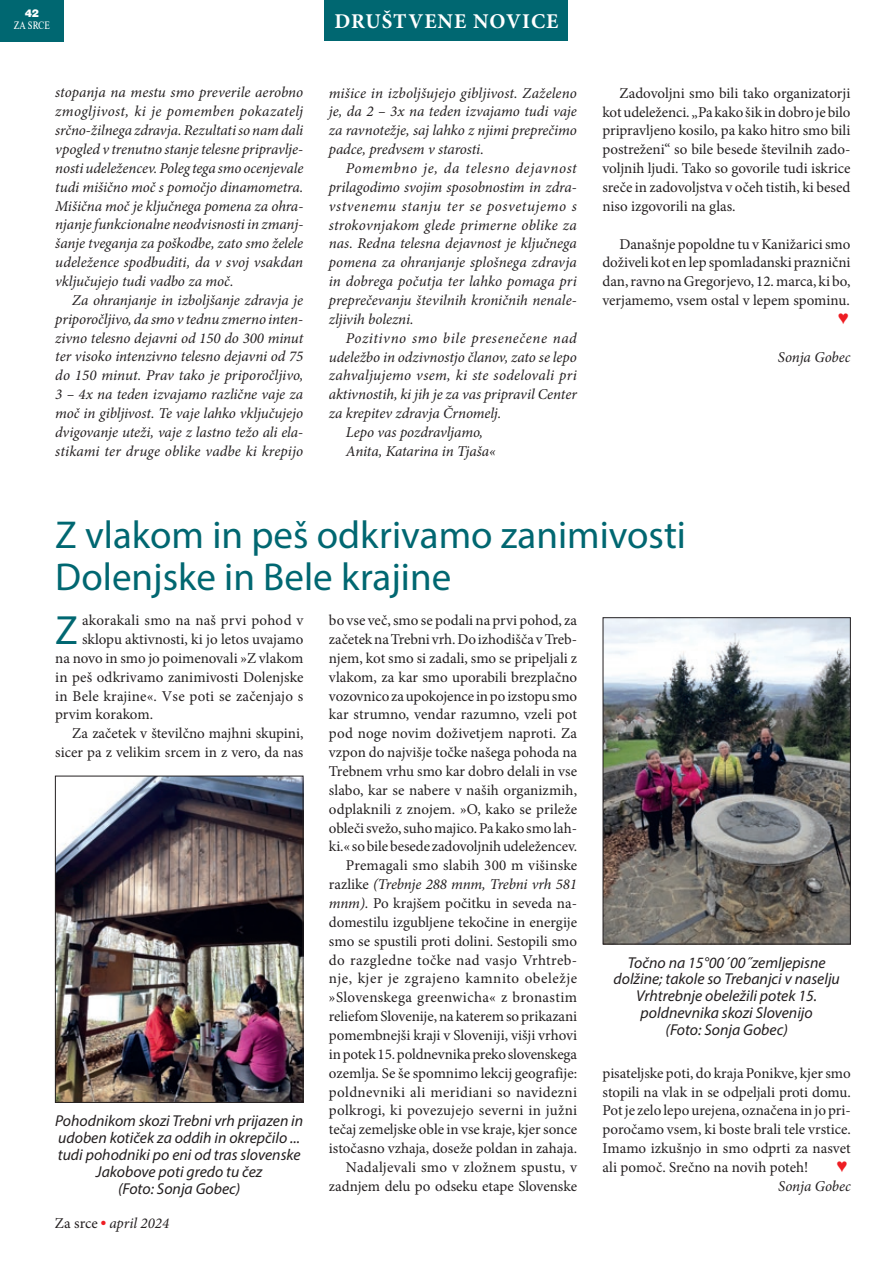
<style>
.page{position:relative;width:893px;height:1263px;background:#fff}
.page>*{position:absolute;margin:0;border:0;box-sizing:border-box;transform-origin:0 0}
.t1{font:40.95px "Myriad Pro";color:#006771}
.t2{font:39px/42px "Myriad Pro";color:#006771}
.t3{font:700 21px "Minion Pro";letter-spacing:.05em;color:#fff}
.t4{font:italic 15.75px/17px "Myriad Pro";color:#231f20;text-align:center}
.t5{font:15px/18.9px "Minion Pro";color:#231f20;text-align:justify}
.t6{font:italic 15px/18.9px "Minion Pro";letter-spacing:-.005em;color:#231f20;text-align:justify}
.t7{font:italic 15px "Minion Pro";letter-spacing:.015em;color:#231f20}
.t8{font:italic 15px "Minion Pro";letter-spacing:.04em;color:#231f20}
.t9{font:11.25px "Nimbus Roman DOT";color:#fff;scale:.8 1}
.t10{font:11.25px "Nimbus Sans POT Blac";color:#fff}
.t11{font:6px "Dixieland Normal";color:#ee1d23}
.s1{font-style:italic}
</style>
<div class="page">
<div style="left:0;top:0;width:64px;height:41px;background:#006771"></div>
<div style="left:325px;top:0;width:243px;height:41px;background:#006771"></div>
<img style="left:605px;top:619px;width:244px;height:323px">
<div style="left:603px;top:617px;width:248px;height:327px;border:1px solid #231f20"></div>
<img style="left:57px;top:778px;width:244px;height:323px">
<div style="left:55px;top:776px;width:248px;height:327px;border:1px solid #231f20"></div>
<p class="t10" style="left:25px;top:8px;width:15px">42</p>
<p class="t9" style="left:14px;top:19px;width:47px">ZA SRCE</p>
<h3 class="t3" style="left:335px;top:7px;width:225px">DRUŠTVENE NOVICE</h3>
<p class="t6" style="left:55px;top:83px;width:250px">stopanja na mestu smo preverile aerobno zmogljivost, ki je pomemben pokazatelj srčno-žilnega zdravja. Rezultati so nam dali vpogled v trenutno stanje telesne pripravlje&shy;nosti udeležencev. Poleg tega smo ocenjevale tudi mišično moč s pomočjo dinamometra.<br>Mišična moč je ključnega pomena za ohra&shy;njanje funkcionalne neodvisnosti in zmanj&shy;šanje tveganja za poškodbe, zato smo želele udeležence spodbuditi, da v svoj vsakdan vključujejo tudi vadbo za moč.</p>
<p class="t6" style="left:55px;top:291px;width:250px;text-indent:17px">Za ohranjanje in izboljšanje zdravja je priporočljivo, da smo v tednu zmerno inten&shy;zivno telesno dejavni od 150 do 300 minut ter visoko intenzivno telesno dejavni od 75 do 150 minut. Prav tako je priporočljivo, 3 – 4x na teden izvajamo različne vaje za moč in gibljivost. Te vaje lahko vključujejo dvigovanje uteži, vaje z lastno težo ali ela&shy;stikami ter druge oblike vadbe ki krepijo</p>
<p class="t6" style="left:329px;top:83px;width:250px">mišice in izboljšujejo gibljivost. Zaželeno je, da 2 – 3x na teden izvajamo tudi vaje za ravnotežje, saj lahko z njimi preprečimo padce, predvsem v starosti.</p>
<p class="t6" style="left:329px;top:159px;width:250px;text-indent:17px">Pomembno je, da telesno dejavnost prilagodimo svojim sposobnostim in zdra&shy;vstvenemu stanju ter se posvetujemo s strokovnjakom glede primerne oblike za nas. Redna telesna dejavnost je ključnega pomena za ohranjanje splošnega zdravja in dobrega počutja ter lahko pomaga pri preprečevanju številnih kroničnih nenale&shy;zljivih bolezni.</p>
<p class="t8" style="left:346px;top:328px;width:233px">Pozitivno smo bile presenečene nad</p>
<p class="t6" style="left:329px;top:347px;width:250px">udeležbo in odzivnostjo članov, zato se lepo</p>
<p class="t7" style="left:329px;top:365px;width:250px">zahvaljujemo vsem, ki ste sodelovali pri</p>
<p class="t6" style="left:329px;top:385px;width:250px">aktivnostih, ki jih je za vas pripravil Center</p>
<p class="t6" style="left:329px;top:404px;width:174px">za krepitev zdravja Črnomelj.</p>
<p class="t6" style="left:346px;top:423px;width:139px">Lepo vas pozdravljamo,</p>
<p class="t6" style="left:346px;top:442px;width:152px">Anita, Katarina in Tjaša«</p>
<p class="t5" style="left:602px;top:84px;width:250px;text-indent:17px">Zadovoljni smo bili tako organizatorji kot udeleženci. „Pa kako šik in dobro je bilo pripravljeno kosilo, pa kako hitro smo bili postreženi“ so bile besede številnih zado&shy;voljnih ljudi. Tako so govorile tudi iskrice sreče in zadovoljstva v očeh tistih, ki besed niso izgovorili na glas.</p>
<p class="t5" style="left:602px;top:234px;width:250px;text-indent:17px">Današnje popoldne tu v Kanižarici smo doživeli kot en lep spomladanski praznični dan, ravno na Gregorjevo, 12. marca, ki bo, verjamemo, vsem ostal v lepem spominu.</p>
<p class="t6" style="left:778px;top:347px;width:74px">Sonja Gobec</p>
<h2 class="t2" style="left:55px;top:514px;width:632px">Z vlakom in peš odkrivamo zanimivosti<br>Dolenjske in Bele krajine</h2>
<h1 class="t1" style="left:55px;top:605px;width:24px">Z</h1>
<p class="t5" style="left:82px;top:611px;width:223px">akorakali smo na naš prvi pohod v</p>
<p class="t5" style="left:329px;top:611px;width:250px;text-align:right">bo vse več, smo se podali na prvi pohod, za začetek na Trebni vrh. Do izhodišča v Treb&shy;njem, kot smo si zadali, smo se pripeljali z vlakom, za kar smo uporabili brezplačno vozovnico za upokojence in po izstopu smo kar strumno, vendar razumno, vzeli pot pod noge novim doživetjem naproti. Za vzpon do najvišje točke našega pohoda na Trebnem vrhu smo kar dobro delali in vse slabo, kar se nabere v naših organizmih, odplaknili z znojem. »O, kako se prileže obleči svežo, suho majico. Pa kako smo lah&shy;ki.« so bile besede zadovoljnih udeležencev.<br>Premagali smo slabih 300 m višinske razlike <span class="s1">(Trebnje 288 mnm, Trebni vrh 581 mnm).</span> Po krajšem počitku in seveda na&shy;domestilu izgubljene tekočine in energije smo se spustili proti dolini. Sestopili smo do razgledne točke nad vasjo Vrhtreb&shy;nje, kjer je zgrajeno kamnito obeležje »Slovenskega greenwicha« z bronastim reliefom Slovenije, na katerem so prikazani pomembnejši kraji v Sloveniji, višji vrhovi in potek 15. poldnevnika preko slovenskega ozemlja. Se še spomnimo lekcij geografije: poldnevniki ali meridiani so navidezni polkrogi, ki povezujejo severni in južni tečaj zemeljske oble in vse kraje, kjer sonce istočasno vzhaja, doseže poldan in zahaja.<br>Nadaljevali smo v zložnem spustu, v zadnjem delu po odseku etape Slovenske</p>
<p class="t5" style="left:82px;top:630px;width:223px">sklopu aktivnosti, ki jo letos uvajamo</p>
<p class="t5" style="left:55px;top:649px;width:250px">na novo in smo jo poimenovali »Z vlakom</p>
<p class="t5" style="left:55px;top:667px;width:250px">in peš odkrivamo zanimivosti Dolenjske</p>
<p class="t5" style="left:55px;top:686px;width:250px">in Bele krajine«. Vse poti se začenjajo s</p>
<p class="t5" style="left:55px;top:705px;width:99px">prvim korakom.</p>
<p class="t5" style="left:72px;top:724px;width:233px">Za začetek v številčno majhni skupini,</p>
<p class="t5" style="left:55px;top:743px;width:250px">sicer pa z velikim srcem in z vero, da nas</p>
<p class="t4" style="left:613px;top:953px;width:228px">Točno na 15°00´00˝zemljepisne dolžine; takole so Trebanjci v naselju<br>Vrhtrebnje obeležili potek 15. poldnevnika skozi Slovenijo<br>(Foto: Sonja Gobec)</p>
<p class="t5" style="left:603px;top:1063px;width:250px">pisateljske poti, do kraja Ponikve, kjer smo stopili na vlak in se odpeljali proti domu.<br>Pot je zelo lepo urejena, označena in jo pri&shy;poročamo vsem, ki boste brali tele vrstice.<br>Imamo izkušnjo in smo odprti za nasvet ali pomoč. Srečno na novih poteh!</p>
<p class="t6" style="left:778px;top:1176px;width:74px">Sonja Gobec</p>
<p class="t4" style="left:55px;top:1112px;width:250px">Pohodnikom skozi Trebni vrh prijazen in udoben kotiček za oddih in okrepčilo ... tudi pohodniki po eni od tras slovenske Jakobove poti gredo tu čez<br>(Foto: Sonja Gobec)</p>
<p class="t5" style="left:55px;top:1214px;width:44px">Za srce</p>
<p class="t11" style="left:101px;top:1220px;width:6px">l</p>
<p class="t6" style="left:109px;top:1214px;width:61px">april 2024</p>
</div>
